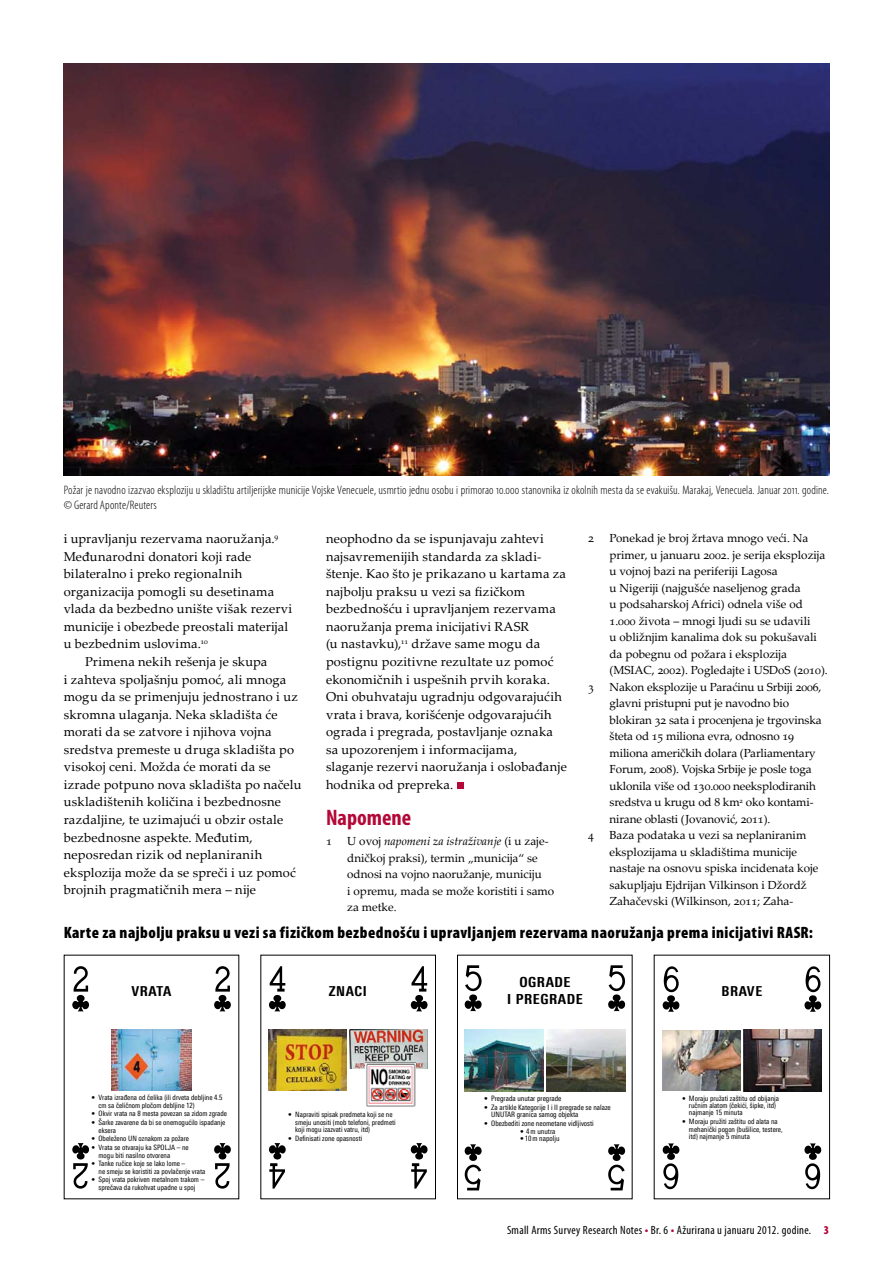
<style>
.page{position:relative;width:893px;height:1263px;background:#fff}
.page>*{position:absolute;margin:0;border:0;box-sizing:border-box;transform-origin:0 0}
.t1{font:700 condensed 22.5px "Myriad Pro";color:#b30838}
.t2{font:900 condensed 16.5px "Myriad Pro";letter-spacing:.03em;color:#000}
.t3{font:800 13.95px/16.6px "Linotype Univers 720 Cn";letter-spacing:.04em;color:#000;text-align:center}
.t4{font:800 13.8px "Linotype Univers 720 Cn";letter-spacing:.04em;color:#000}
.t5{font:12.9px/17.5px "Palatino Linotype";letter-spacing:.015em;color:#000}
.t6{font:300 condensed 12.3px/15px "Myriad Pro";letter-spacing:.01em;color:#000}
.t7{font:condensed 12px "Myriad Pro";letter-spacing:.025em;color:#000}
.t8{font:11.7px/16.5px "Palatino Linotype";color:#000}
.t9{font:11.7px "Palatino SC";color:#000}
.t10{font:7.5px/7.5px "Linotype Univers 420 Cn";color:#000}
.t11{font:7.35px/7.4px "Linotype Univers 420 Cn";color:#000}
.s1{font-style:italic}
.s2{font-weight:900;color:#b30838}
</style>
<div class="page">
<div style="left:457px;top:782px;width:7px;height:7px;background:#b30838"></div>
<img style="left:64px;top:64px;width:765px;height:412px">
<svg style="left:72px;top:1143px;width:17px;height:46px"></svg>
<svg style="left:214px;top:1143px;width:17px;height:46px"></svg>
<svg style="left:214px;top:966px;width:17px;height:45px"></svg>
<svg style="left:72px;top:966px;width:17px;height:45px"></svg>
<img style="left:111px;top:1030px;width:81px;height:60px">
<svg style="left:269px;top:1143px;width:17px;height:45px"></svg>
<svg style="left:411px;top:1143px;width:17px;height:45px"></svg>
<svg style="left:411px;top:966px;width:17px;height:45px"></svg>
<svg style="left:269px;top:966px;width:17px;height:45px"></svg>
<img style="left:269px;top:1030px;width:78px;height:60px">
<img style="left:350px;top:1030px;width:77px;height:38px">
<img style="left:366px;top:1063px;width:50px;height:43px">
<svg style="left:663px;top:1143px;width:16px;height:46px"></svg>
<svg style="left:804px;top:1143px;width:17px;height:46px"></svg>
<svg style="left:804px;top:966px;width:17px;height:46px"></svg>
<svg style="left:663px;top:966px;width:16px;height:46px"></svg>
<img style="left:662px;top:1030px;width:78px;height:61px">
<img style="left:743px;top:1029px;width:78px;height:62px">
<svg style="left:465px;top:1144px;width:17px;height:46px"></svg>
<svg style="left:608px;top:1144px;width:17px;height:46px"></svg>
<svg style="left:608px;top:965px;width:17px;height:46px"></svg>
<svg style="left:465px;top:965px;width:17px;height:46px"></svg>
<img style="left:464px;top:1030px;width:79px;height:61px">
<img style="left:546px;top:1030px;width:79px;height:61px">
<p class="t6" style="left:64px;top:482px;width:767px">Požar je navodno izazvao eksploziju u skladištu artiljerijske municije Vojske Venecuele, usmrtio jednu osobu i primorao 10.000 stanovnika iz okolnih mesta da se evakuišu. Marakaj, Venecuela. Januar 2011. godine. © Gerard Aponte/Reuters</p>
<p class="t5" style="left:64px;top:529px;width:216px">i upravljanju rezervama naoružanja.<sup>9</sup></p>
<p class="t5" style="left:64px;top:547px;width:189px">Međunarodni donatori koji rade</p>
<p class="t5" style="left:64px;top:565px;width:180px">bilateralno i preko regionalnih</p>
<p class="t5" style="left:64px;top:582px;width:212px">organizacija pomogli su desetinama</p>
<p class="t5" style="left:64px;top:600px;width:230px">vlada da bezbedno unište višak rezervi</p>
<p class="t5" style="left:64px;top:617px;width:226px">municije i obezbede preostali materijal</p>
<p class="t5" style="left:64px;top:635px;width:146px">u bezbednim uslovima.<sup>10</sup></p>
<p class="t5" style="left:85px;top:652px;width:184px">Primena nekih rešenja je skupa</p>
<p class="t5" style="left:64px;top:670px;width:224px">i zahteva spoljašnju pomoć, ali mnoga</p>
<p class="t5" style="left:64px;top:687px;width:236px">mogu da se primenjuju jednostrano i uz</p>
<p class="t5" style="left:64px;top:705px;width:215px">skromna ulaganja. Neka skladišta će</p>
<p class="t5" style="left:64px;top:722px;width:209px">morati da se zatvore i njihova vojna</p>
<p class="t5" style="left:64px;top:740px;width:232px">sredstva premeste u druga skladišta po</p>
<p class="t5" style="left:64px;top:758px;width:208px">visokoj ceni. Možda će morati da se</p>
<p class="t5" style="left:64px;top:775px;width:239px">izrade potpuno nova skladišta po načelu</p>
<p class="t5" style="left:64px;top:793px;width:219px">uskladištenih količina i bezbednosne</p>
<p class="t5" style="left:64px;top:810px;width:221px">razdaljine, te uzimajući u obzir ostale</p>
<p class="t5" style="left:64px;top:828px;width:190px">bezbednosne aspekte. Međutim,</p>
<p class="t5" style="left:64px;top:845px;width:200px">neposredan rizik od neplaniranih</p>
<p class="t5" style="left:64px;top:863px;width:234px">eksplozija može da se spreči i uz pomoć</p>
<p class="t5" style="left:64px;top:880px;width:194px">brojnih pragmatičnih mera – nije</p>
<p class="t9" style="left:588px;top:531px;width:7px">2</p>
<p class="t8" style="left:609px;top:530px;width:220px">Ponekad je broj žrtava mnogo veći. Na primer, u januaru 2002. je serija eksplozija u vojnoj bazi na periferiji Lagosa<br>u Nigeriji (najgušće naseljenog grada<br>u podsaharskoj Africi) odnela više od 1.000 života – mnogi ljudi su se udavili<br>u obližnjim kanalima dok su pokušavali da pobegnu od požara i eksplozija (MSIAC, 2002). Pogledajte i USDoS (2010).</p>
<p class="t9" style="left:588px;top:680px;width:7px">3</p>
<p class="t8" style="left:609px;top:678px;width:214px">Nakon eksplozije u Paraćinu u Srbiji 2006, glavni pristupni put je navodno bio blokiran 32 sata i procenjena je trgovinska šteta od 15 miliona evra, odnosno 19 miliona američkih dolara (Parliamentary Forum, 2008). Vojska Srbije je posle toga uklonila više od 130.000 neeksplodiranih sredstva u krugu od 8 km<sup>2</sup> oko kontami&shy;nirane oblasti (Jovanović, 2011).</p>
<p class="t9" style="left:588px;top:828px;width:7px">4</p>
<p class="t8" style="left:609px;top:827px;width:210px">Baza podataka u vezi sa neplaniranim eksplozijama u skladištima municije nastaje na osnovu spiska incidenata koje sakupljaju Ejdrijan Vilkinson i Džordž Zahačevski (Wilkinson, 2011; Zaha-</p>
<p class="t5" style="left:326px;top:529px;width:242px">neophodno da se ispunjavaju zahtevi najsavremenijih standarda za skladi&shy;štenje. Kao što je prikazano u kartama za najbolju praksu u vezi sa fizičkom bezbednošću i upravljanjem rezervama naoružanja prema inicijativi RASR<br>(u nastavku),<sup>11</sup> države same mogu da postignu pozitivne rezultate uz pomoć ekonomičnih i uspešnih prvih koraka.<br>Oni obuhvataju ugradnju odgovarajućih vrata i brava, korišćenje odgovarajućih ograda i pregrada, postavljanje oznaka sa upozorenjem i informacijama, slaganje rezervi naoružanja i oslobađanje hodnika od prepreka.</p>
<h1 class="t1" style="left:326px;top:805px;width:87px">Napomene</h1>
<p class="t9" style="left:326px;top:834px;width:7px">1</p>
<p class="t8" style="left:347px;top:833px;width:209px">U ovoj <span class="s1">napomeni za istraživanje</span> (i u zaje&shy;dničkoj praksi), termin „municija“ se odnosi na vojno naoružanje, municiju<br>i opremu, mada se može koristiti i samo za metke.</p>
<p class="t2" style="left:64px;top:924px;width:751px">Karte za najbolju praksu u vezi sa fizičkom bezbednošću i upravljanjem rezervama naoružanja prema inicijativi RASR:</p>
<p class="t4" style="left:131px;top:983px;width:41px">VRATA</p>
<p class="t11" style="left:99px;top:1094px;width:125px;text-indent:-7px">• Vrata izrađena od čelika (ili drveta debljine 4.5 cm sa čeličnom pločom debljine 12)</p>
<p class="t11" style="left:92px;top:1110px;width:137px">• Okvir vrata na 8 mesta povezan sa zidom zgrade</p>
<p class="t11" style="left:99px;top:1119px;width:128px;text-indent:-7px">• Šarke zavarene da bi se onemogućilo ispadanje eksera</p>
<p class="t11" style="left:92px;top:1135px;width:99px">• Obeleženo UN oznakom za požare</p>
<p class="t11" style="left:99px;top:1144px;width:92px;text-indent:-7px">• Vrata se otvaraju ka SPOLJA – ne mogu biti nasilno otvorena</p>
<p class="t11" style="left:99px;top:1160px;width:108px;text-indent:-7px">• Tanke ručice koje se lako lome –<br>ne smeju se koristiti za povlačenje vrata</p>
<p class="t11" style="left:92px;top:1176px;width:114px;text-align:center">• Spoj vrata pokriven metalnom trakom – sprečava da rukohvat upadne u spoj</p>
<p class="t4" style="left:329px;top:983px;width:39px">ZNACI</p>
<p class="t11" style="left:295px;top:1111px;width:102px;text-indent:-7px">• Napraviti spisak predmeta koji se ne smeju unositi (mob telefoni, predmeti koji mogu izazvati vatru, itd)</p>
<p class="t11" style="left:288px;top:1134px;width:75px">• Definisati zone opasnosti</p>
<p class="t3" style="left:507px;top:974px;width:77px">OGRADE<br>I PREGRADE</p>
<p class="t10" style="left:484px;top:1095px;width:79px">• Pregrada unutar pregrade</p>
<p class="t10" style="left:491px;top:1103px;width:121px;text-indent:-7px">• Za artikle Kategorije I i II pregrade se nalaze<br>UNUTAR granica samog objekta</p>
<p class="t10" style="left:484px;top:1120px;width:111px">• Obezbediti zone neometane vidljivosti</p>
<p class="t10" style="left:520px;top:1127px;width:37px">• 4 m unutra</p>
<p class="t10" style="left:520px;top:1135px;width:41px">• 10 m napolju</p>
<p class="t4" style="left:722px;top:983px;width:42px">BRAVE</p>
<p class="t11" style="left:689px;top:1094px;width:92px;text-indent:-7px">• Moraju pružati zaštitu od obijanja ručnim alatom (čekići, šipke, itd) najmanje 15 minuta</p>
<p class="t11" style="left:689px;top:1118px;width:95px;text-indent:-7px">• Moraju pružiti zaštitu od alata na mehanički pogon (bušilice, testere, itd) najmanje 5 minuta</p>
<p class="t7" style="left:507px;top:1223px;width:324px">Small Arms Survey Research Notes <span class="s2">•</span> Br. 6 <span class="s2">•</span> Ažurirana u januaru 2012. godine. <span class="s2">3</span></p>
</div>
